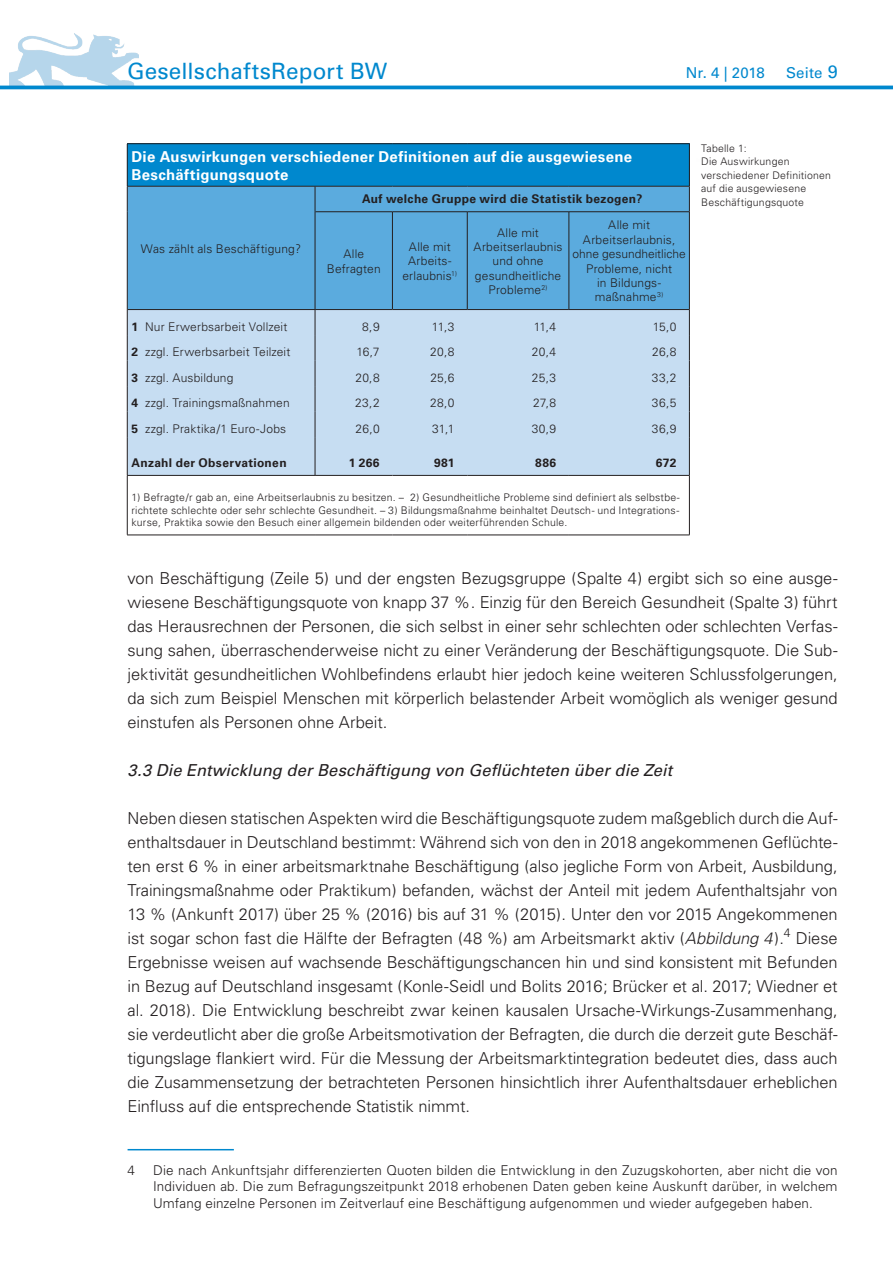
<style>
.page{position:relative;width:893px;height:1263px;background:#fff}
.page>*{position:absolute;margin:0;border:0;box-sizing:border-box;transform-origin:0 0}
.t1{font:22.5px "Univers";letter-spacing:.005em;color:#0088ce}
.t2{font:300 16.5px/24px "Univers";letter-spacing:-.005em;color:#231f20;text-align:justify}
.t3{font:italic 16.5px "Univers";color:#231f20}
.t4{font:700 15px/18px "Univers";letter-spacing:.015em;color:#fff}
.t5{font:15px "Univers";letter-spacing:.01em;color:#0088ce}
.t6{font:300 13.5px/16.5px "Univers";letter-spacing:.01em;color:#231f20;text-align:justify}
.t7{font:300 12px/14.4px "Univers";letter-spacing:.015em;color:#231f20;text-align:center}
.t8{font:700 12px "Univers";letter-spacing:.03em;color:#231f20}
.t9{font:300 10.5px/13.5px "Univers";letter-spacing:.02em;color:#231f20;text-align:justify}
.s1{font-size:18px}
.s2{font-weight:700}
.s3{font-style:italic}
</style>
<div class="page">
<hr style="left:0;top:86px;width:893px;height:3px;background:#0088ce">
<img style="left:9px;top:33px;width:130px;height:52px">
<hr style="left:128px;top:1149px;width:106px;height:1px;background:#0088ce">
<div style="left:127px;top:144px;width:562px;height:42px;background:#0088ce"></div>
<div style="left:128px;top:187px;width:561px;height:122px;background:#5babde"></div>
<div style="left:128px;top:310px;width:561px;height:165px;background:#c6ddf2"></div>
<hr style="left:689px;top:144px;width:1px;height:42px;background:#231f20">
<svg style="left:689px;top:310px;width:1px;height:127px"></svg>
<hr style="left:689px;top:437px;width:1px;height:38px;background:#231f20">
<hr style="left:689px;top:476px;width:1px;height:59px;background:#231f20">
<svg style="left:689px;top:187px;width:1px;height:24px"></svg>
<hr style="left:392px;top:212px;width:1px;height:97px;background:#231f20">
<hr style="left:467px;top:212px;width:1px;height:97px;background:#231f20">
<hr style="left:569px;top:212px;width:1px;height:97px;background:#231f20">
<hr style="left:689px;top:212px;width:1px;height:98px;background:#231f20">
<hr style="left:315px;top:309px;width:77px;height:1px;background:#231f20">
<hr style="left:392px;top:309px;width:75px;height:1px;background:#231f20">
<hr style="left:467px;top:309px;width:102px;height:1px;background:#231f20">
<hr style="left:569px;top:309px;width:120px;height:1px;background:#231f20">
<svg style="left:127px;top:187px;width:1px;height:25px"></svg>
<hr style="left:127px;top:212px;width:1px;height:98px;background:#231f20">
<svg style="left:127px;top:310px;width:1px;height:127px"></svg>
<hr style="left:127px;top:437px;width:1px;height:38px;background:#231f20">
<hr style="left:127px;top:476px;width:1px;height:59px;background:#231f20">
<svg style="left:315px;top:187px;width:1px;height:24px"></svg>
<hr style="left:315px;top:212px;width:1px;height:97px;background:#231f20">
<svg style="left:315px;top:310px;width:1px;height:127px"></svg>
<hr style="left:315px;top:437px;width:1px;height:38px;background:#231f20">
<hr style="left:127px;top:144px;width:1px;height:42px;background:#231f20">
<hr style="left:127px;top:186px;width:188px;height:1px;background:#231f20">
<hr style="left:315px;top:186px;width:77px;height:1px;background:#231f20">
<hr style="left:392px;top:186px;width:75px;height:1px;background:#231f20">
<hr style="left:467px;top:186px;width:102px;height:1px;background:#231f20">
<hr style="left:569px;top:186px;width:121px;height:1px;background:#231f20">
<hr style="left:127px;top:143px;width:188px;height:1px;background:#231f20">
<hr style="left:315px;top:143px;width:77px;height:1px;background:#231f20">
<hr style="left:392px;top:143px;width:75px;height:1px;background:#231f20">
<hr style="left:467px;top:143px;width:102px;height:1px;background:#231f20">
<hr style="left:569px;top:143px;width:121px;height:1px;background:#231f20">
<hr style="left:127px;top:309px;width:188px;height:1px;background:#231f20">
<hr style="left:315px;top:211px;width:77px;height:1px;background:#231f20">
<hr style="left:392px;top:211px;width:75px;height:1px;background:#231f20">
<hr style="left:467px;top:211px;width:102px;height:1px;background:#231f20">
<hr style="left:569px;top:211px;width:121px;height:1px;background:#231f20">
<hr style="left:127px;top:475px;width:188px;height:1px;background:#231f20">
<hr style="left:315px;top:475px;width:77px;height:1px;background:#231f20">
<hr style="left:392px;top:475px;width:75px;height:1px;background:#231f20">
<hr style="left:467px;top:475px;width:102px;height:1px;background:#231f20">
<hr style="left:569px;top:475px;width:121px;height:1px;background:#231f20">
<hr style="left:127px;top:535px;width:188px;height:1px;background:#231f20">
<hr style="left:315px;top:535px;width:77px;height:1px;background:#231f20">
<hr style="left:392px;top:535px;width:75px;height:1px;background:#231f20">
<hr style="left:467px;top:535px;width:102px;height:1px;background:#231f20">
<hr style="left:569px;top:535px;width:121px;height:1px;background:#231f20">
<h1 class="t1" style="left:127px;top:57px;width:262px">GesellschaftsReport BW</h1>
<p class="t5" style="left:686px;top:64px;width:80px">Nr. 4 | 2018</p>
<p class="t5" style="left:786px;top:64px;width:53px">Seite <span class="s1">9</span></p>
<p class="t4" style="left:132px;top:147px;width:502px">Die Auswirkungen verschiedener Definitionen auf die ausgewiesene<br>Beschäftigungsquote</p>
<p class="t7" style="left:141px;top:241px;width:162px">Was zählt als Beschäftigung?</p>
<p class="t8" style="left:362px;top:192px;width:282px">Auf welche Gruppe wird die Statistik bezogen?</p>
<p class="t7" style="left:327px;top:247px;width:55px">Alle<br>Befragten</p>
<p class="t7" style="left:402px;top:239px;width:56px">Alle mit<br>Arbeits&shy;erlaubnis<sup>1)</sup></p>
<p class="t7" style="left:474px;top:225px;width:90px">Alle mit<br>Arbeitserlaubnis und ohne gesundheitliche<br>Probleme<sup>2)</sup></p>
<p class="t7" style="left:572px;top:218px;width:115px">Alle mit<br>Arbeitserlaubnis, ohne gesundheitliche<br>Probleme, nicht<br>in Bildungs&shy;maßnahme<sup>3)</sup></p>
<p class="t7" style="left:132px;top:319px;width:157px"><span class="s2">1</span> Nur Erwerbsarbeit Vollzeit</p>
<p class="t7" style="left:362px;top:319px;width:19px">8,9</p>
<p class="t7" style="left:432px;top:319px;width:24px">11,3</p>
<p class="t7" style="left:534px;top:319px;width:24px">11,4</p>
<p class="t7" style="left:653px;top:319px;width:25px">15,0</p>
<p class="t7" style="left:132px;top:345px;width:160px"><span class="s2">2</span> zzgl. Erwerbsarbeit Teilzeit</p>
<p class="t7" style="left:356px;top:345px;width:25px">16,7</p>
<p class="t7" style="left:430px;top:345px;width:26px">20,8</p>
<p class="t7" style="left:532px;top:345px;width:26px">20,4</p>
<p class="t7" style="left:652px;top:345px;width:26px">26,8</p>
<p class="t7" style="left:132px;top:370px;width:103px"><span class="s2">3</span> zzgl. Ausbildung</p>
<p class="t7" style="left:355px;top:370px;width:26px">20,8</p>
<p class="t7" style="left:430px;top:370px;width:26px">25,6</p>
<p class="t7" style="left:532px;top:370px;width:26px">25,3</p>
<p class="t7" style="left:652px;top:370px;width:26px">33,2</p>
<p class="t7" style="left:132px;top:396px;width:160px"><span class="s2">4</span> zzgl. Trainingsmaßnahmen</p>
<p class="t7" style="left:355px;top:396px;width:26px">23,2</p>
<p class="t7" style="left:430px;top:396px;width:26px">28,0</p>
<p class="t7" style="left:533px;top:396px;width:25px">27,8</p>
<p class="t7" style="left:652px;top:396px;width:26px">36,5</p>
<p class="t7" style="left:132px;top:421px;width:156px"><span class="s2">5</span> zzgl. Praktika/1 Euro-Jobs</p>
<p class="t7" style="left:355px;top:421px;width:26px">26,0</p>
<p class="t7" style="left:432px;top:421px;width:24px">31,1</p>
<p class="t7" style="left:532px;top:421px;width:26px">30,9</p>
<p class="t7" style="left:652px;top:421px;width:26px">36,9</p>
<p class="t8" style="left:132px;top:456px;width:157px">Anzahl der Observationen</p>
<p class="t8" style="left:349px;top:456px;width:32px">1 266</p>
<p class="t8" style="left:434px;top:456px;width:22px">981</p>
<p class="t8" style="left:535px;top:456px;width:22px">886</p>
<p class="t8" style="left:656px;top:456px;width:22px">672</p>
<p class="t9" style="left:132px;top:491px;width:550px;line-height:12.6px">1) Befragte/r gab an, eine Arbeitserlaubnis zu besitzen. – 2) Gesundheitliche Probleme sind definiert als selbstbe&shy;richtete schlechte oder sehr schlechte Gesundheit. – 3) Bildungsmaßnahme beinhaltet Deutsch- und Integrations&shy;kurse, Praktika sowie den Besuch einer allgemein bildenden oder weiterführenden Schule.</p>
<p class="t9" style="left:701px;top:141px;width:131px;text-align:left">Tabelle 1:<br>Die Auswirkungen verschiedener Definitionen auf die ausgewiesene<br>Beschäftigungsquote</p>
<p class="t2" style="left:128px;top:566px;width:712px">von Beschäftigung (Zeile 5) und der engsten Bezugsgruppe (Spalte 4) ergibt sich so eine ausge&shy;wiesene Beschäftigungsquote von knapp 37 %. Einzig für den Bereich Gesundheit (Spalte 3) führt das Herausrechnen der Personen, die sich selbst in einer sehr schlechten oder schlechten Verfas&shy;sung sahen, überraschenderweise nicht zu einer Veränderung der Beschäftigungsquote. Die Sub&shy;jektivität gesundheitlichen Wohlbefindens erlaubt hier jedoch keine weiteren Schlussfolgerungen, da sich zum Beispiel Menschen mit körperlich belastender Arbeit womöglich als weniger gesund einstufen als Personen ohne Arbeit.</p>
<p class="t3" style="left:128px;top:760px;width:546px">3.3 Die Entwicklung der Beschäftigung von Geflüchteten über die Zeit</p>
<p class="t2" style="left:128px;top:806px;width:712px">Neben diesen statischen Aspekten wird die Beschäftigungsquote zudem maßgeblich durch die Auf&shy;enthaltsdauer in Deutschland bestimmt: Während sich von den in 2018 angekommenen Geflüchte&shy;ten erst 6 % in einer arbeitsmarktnahe Beschäftigung (also jegliche Form von Arbeit, Ausbildung, Trainingsmaßnahme oder Praktikum) befanden, wächst der Anteil mit jedem Aufenthaltsjahr von 13 % (Ankunft 2017) über 25 % (2016) bis auf 31 % (2015). Unter den vor 2015 Angekommenen ist sogar schon fast die Hälfte der Befragten (48 %) am Arbeitsmarkt aktiv (<span class="s3">Abbildung 4</span>).<sup>4</sup> Diese Ergebnisse weisen auf wachsende Beschäftigungschancen hin und sind konsistent mit Befunden in Bezug auf Deutschland insgesamt (Konle-Seidl und Bolits 2016; Brücker et al. 2017; Wiedner et al. 2018). Die Entwicklung beschreibt zwar keinen kausalen Ursache-Wirkungs-Zusammenhang, sie verdeutlicht aber die große Arbeitsmotivation der Befragten, die durch die derzeit gute Beschäf&shy;tigungslage flankiert wird. Für die Messung der Arbeitsmarktintegration bedeutet dies, dass auch die Zusammensetzung der betrachteten Personen hinsichtlich ihrer Aufenthaltsdauer erheblichen Einfluss auf die entsprechende Statistik nimmt.</p>
<p class="t6" style="left:128px;top:1162px;width:9px">4</p>
<p class="t6" style="left:153px;top:1162px;width:686px">Die nach Ankunftsjahr differenzierten Quoten bilden die Entwicklung in den Zuzugskohorten, aber nicht die von Individuen ab. Die zum Befragungszeitpunkt 2018 erhobenen Daten geben keine Auskunft darüber, in welchem Umfang einzelne Personen im Zeitverlauf eine Beschäftigung aufgenommen und wieder aufgegeben haben.</p>
</div>
